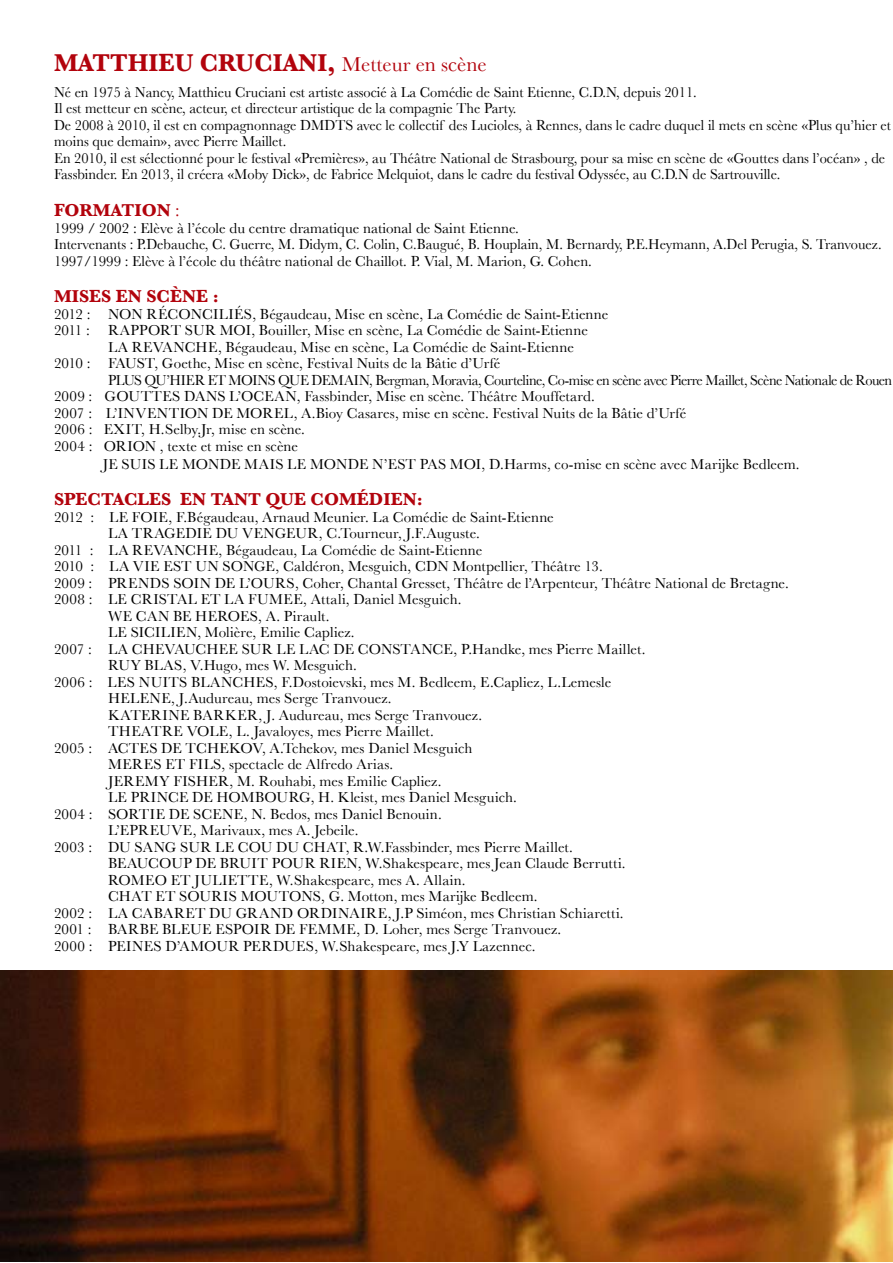
<style>
.page{position:relative;width:893px;height:1263px;background:#fff}
.page>*{position:absolute;margin:0;border:0;box-sizing:border-box;transform-origin:0 0}
.t1{font:700 25.5px "Baskerville";color:#b2030c;scale:.96 1}
.t2{font:700 18px "Baskerville";color:#b2030c}
.t3{font:15px/16.5px "Baskerville";color:#000}
.t4{font:15px/16.5px "Baskerville";color:#000;scale:.96 1}
.t5{font:15px "Baskerville";letter-spacing:-.035em;color:#000;scale:.96 1}
.t6{font:15px "Baskerville";letter-spacing:.025em;color:#000}
.t7{font:15px "Baskerville";letter-spacing:.02em;color:#000}
.s1{font-weight:400;font-size:21px}
.s2{font-weight:400}
</style>
<div class="page">
<img style="left:0;top:971px;width:893px;height:291px">
<h1 class="t1" style="left:54px;top:48px;width:452px">MATTHIEU CRUCIANI, <span class="s1">Metteur en scène</span></h1>
<p class="t4" style="left:54px;top:84px;width:873px">Né en 1975 à Nancy, Matthieu Cruciani est artiste associé à La Comédie de Saint Etienne, C.D.N, depuis 2011.<br>Il est metteur en scène, acteur, et directeur artistique de la compagnie The Party.<br>De 2008 à 2010, il est en compagnonnage DMDTS avec le collectif des Lucioles, à Rennes, dans le cadre duquel il mets en scène «Plus qu’hier et moins que demain», avec Pierre Maillet.<br>En 2010, il est sélectionné pour le festival «Premières», au Théâtre National de Strasbourg, pour sa mise en scène de «Gouttes dans l’océan» , de Fassbinder. En 2013, il créera «Moby Dick», de Fabrice Melquiot, dans le cadre du festival Odyssée, au C.D.N de Sartrouville.</p>
<p class="t2" style="left:54px;top:200px;width:127px">FORMATION <span class="s2">:</span></p>
<p class="t3" style="left:54px;top:219px;width:829px">1999 / 2002 : Elève à l’école du centre dramatique national de Saint Etienne.<br>Intervenants : P.Debauche, C. Guerre, M. Didym, C. Colin, C.Baugué, B. Houplain, M. Bernardy, P.E.Heymann, A.Del Perugia, S. Tranvouez.<br>1997/1999 : Elève à l’école du théâtre national de Chaillot. P. Vial, M. Marion, G. Cohen.</p>
<p class="t2" style="left:54px;top:286px;width:166px">MISES EN SCÈNE :</p>
<p class="t3" style="left:54px;top:305px;width:556px">2012 : NON RÉCONCILIÉS, Bégaudeau, Mise en scène, La Comédie de Saint-Etienne</p>
<p class="t3" style="left:54px;top:322px;width:535px">2011 : RAPPORT SUR MOI, Bouiller, Mise en scène, La Comédie de Saint-Etienne</p>
<p class="t3" style="left:108px;top:338px;width:467px">LA REVANCHE, Bégaudeau, Mise en scène, La Comédie de Saint-Etienne</p>
<p class="t3" style="left:54px;top:355px;width:448px">2010 : FAUST, Goethe, Mise en scène, Festival Nuits de la Bâtie d’Urfé</p>
<p class="t5" style="left:108px;top:371px;width:818px">PLUS QU’HIER ET MOINS QUE DEMAIN, Bergman, Moravia, Courteline, Co-mise en scène avec Pierre Maillet, Scène Nationale de Rouen</p>
<p class="t3" style="left:54px;top:388px;width:542px">2009 : GOUTTES DANS L’OCEAN, Fassbinder, Mise en scène. Théâtre Mouffetard.</p>
<p class="t3" style="left:54px;top:404px;width:634px">2007 : L’INVENTION DE MOREL, A.Bioy Casares, mise en scène. Festival Nuits de la Bâtie d’Urfé</p>
<p class="t3" style="left:54px;top:421px;width:252px">2006 : EXIT, H.Selby.Jr, mise en scène.</p>
<p class="t3" style="left:54px;top:437px;width:246px">2004 : ORION , texte et mise en scène</p>
<p class="t3" style="left:103px;top:455px;width:698px">JE SUIS LE MONDE MAIS LE MONDE N’EST PAS MOI, D.Harms, co-mise en scène avec Marijke Bedleem.</p>
<p class="t2" style="left:54px;top:489px;width:370px">SPECTACLES EN TANT QUE COMÉDIEN:</p>
<p class="t3" style="left:54px;top:508px;width:501px">2012 : LE FOIE, F.Bégaudeau, Arnaud Meunier. La Comédie de Saint-Etienne</p>
<p class="t3" style="left:108px;top:525px;width:373px">LA TRAGEDIE DU VENGEUR, C.Tourneur, J.F.Auguste.</p>
<p class="t3" style="left:54px;top:541px;width:430px">2011 : LA REVANCHE, Bégaudeau, La Comédie de Saint-Etienne</p>
<p class="t3" style="left:54px;top:558px;width:550px">2010 : LA VIE EST UN SONGE, Caldéron, Mesguich, CDN Montpellier, Théâtre 13.</p>
<p class="t3" style="left:54px;top:574px;width:736px">2009 : PRENDS SOIN DE L’OURS, Coher, Chantal Gresset, Théâtre de l’Arpenteur, Théâtre National de Bretagne.</p>
<p class="t6" style="left:54px;top:590px;width:409px">2008 : LE CRISTAL ET LA FUMEE, Attali, Daniel Mesguich.</p>
<p class="t6" style="left:108px;top:607px;width:223px">WE CAN BE HEROES, A. Pirault.</p>
<p class="t3" style="left:108px;top:624px;width:248px">LE SICILIEN, Molière, Emilie Capliez.</p>
<p class="t3" style="left:54px;top:640px;width:593px">2007 : LA CHEVAUCHEE SUR LE LAC DE CONSTANCE, P.Handke, mes Pierre Maillet.</p>
<p class="t3" style="left:108px;top:657px;width:250px">RUY BLAS, V.Hugo, mes W. Mesguich.</p>
<p class="t3" style="left:54px;top:673px;width:559px">2006 : LES NUITS BLANCHES, F.Dostoievski, mes M. Bedleem, E.Capliez, L.Lemesle</p>
<p class="t3" style="left:108px;top:690px;width:285px">HELENE, J.Audureau, mes Serge Tranvouez.</p>
<p class="t3" style="left:108px;top:706px;width:376px">KATERINE BARKER, J. Audureau, mes Serge Tranvouez.</p>
<p class="t3" style="left:108px;top:723px;width:327px">THEATRE VOLE, L. Javaloyes, mes Pierre Maillet.</p>
<p class="t3" style="left:54px;top:739px;width:420px">2005 : ACTES DE TCHEKOV, A.Tchekov, mes Daniel Mesguich</p>
<p class="t3" style="left:108px;top:756px;width:287px">MERES ET FILS, spectacle de Alfredo Arias.</p>
<p class="t7" style="left:108px;top:772px;width:335px">JEREMY FISHER, M. Rouhabi, mes Emilie Capliez.</p>
<p class="t3" style="left:108px;top:789px;width:410px">LE PRINCE DE HOMBOURG, H. Kleist, mes Daniel Mesguich.</p>
<p class="t3" style="left:54px;top:805px;width:389px">2004 : SORTIE DE SCENE, N. Bedos, mes Daniel Benouin.</p>
<p class="t3" style="left:108px;top:822px;width:252px">L’EPREUVE, Marivaux, mes A. Jebeile.</p>
<p class="t3" style="left:54px;top:838px;width:520px">2003 : DU SANG SUR LE COU DU CHAT, R.W.Fassbinder, mes Pierre Maillet.</p>
<p class="t3" style="left:108px;top:855px;width:519px">BEAUCOUP DE BRUIT POUR RIEN, W.Shakespeare, mes Jean Claude Berrutti.</p>
<p class="t3" style="left:108px;top:871px;width:359px">ROMEO ET JULIETTE, W.Shakespeare, mes A. Allain.</p>
<p class="t3" style="left:108px;top:888px;width:431px">CHAT ET SOURIS MOUTONS, G. Motton, mes Marijke Bedleem.</p>
<p class="t3" style="left:54px;top:904px;width:571px">2002 : LA CABARET DU GRAND ORDINAIRE, J.P Siméon, mes Christian Schiaretti.</p>
<p class="t3" style="left:54px;top:921px;width:509px">2001 : BARBE BLEUE ESPOIR DE FEMME, D. Loher, mes Serge Tranvouez.</p>
<p class="t3" style="left:54px;top:937px;width:483px">2000 : PEINES D’AMOUR PERDUES, W.Shakespeare, mes J.Y Lazennec.</p>
</div>
